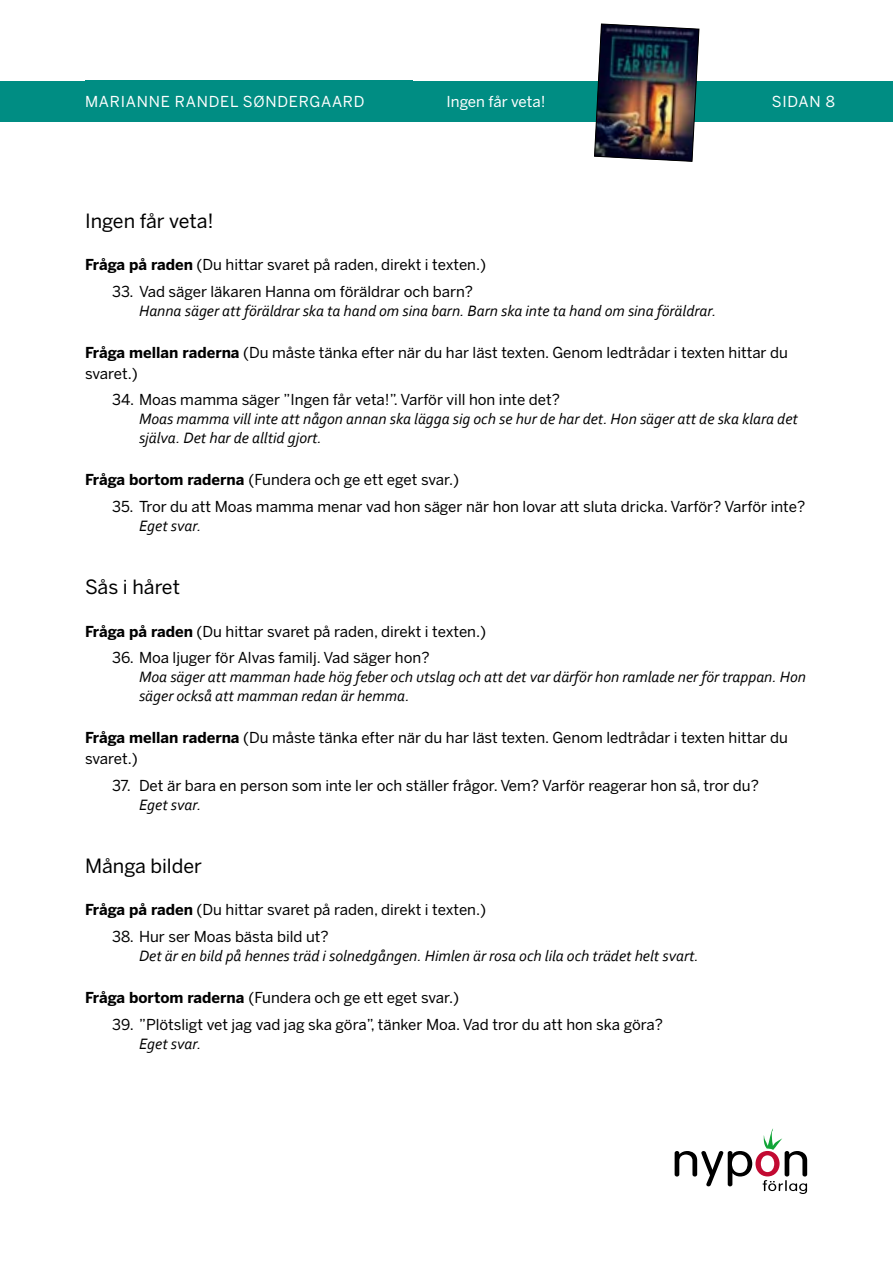
<style>
.page{position:relative;width:893px;height:1263px;background:#fff}
.page>*{position:absolute;margin:0;border:0;box-sizing:border-box;transform-origin:0 0}
.t1{font:19.5px "Benton Sans";color:#000}
.t2{font:italic 15.75px/18.9px "Corbel";color:#000}
.t3{font:15px/21px "Benton Sans";color:#000}
.t4{font:15px "Benton Sans";letter-spacing:.05em;color:#fff}
.t5{font:15px "Benton Sans";color:#fff}
.s1{font-weight:700}
</style>
<div class="page">
<div style="left:0;top:81px;width:893px;height:40px;background:#008d83"></div>
<div style="left:85px;top:80px;width:327px;height:41px;background:#008d83"></div>
<img style="left:594px;top:23px;width:105px;height:139px">
<svg style="left:675px;top:1128px;width:132px;height:66px"></svg>
<p class="t4" style="left:85px;top:92px;width:281px">MARIANNE RANDEL SØNDERGAARD</p>
<p class="t5" style="left:446px;top:92px;width:101px">Ingen får veta!</p>
<p class="t4" style="left:772px;top:92px;width:64px">SIDAN 8</p>
<h1 class="t1" style="left:85px;top:209px;width:130px">Ingen får veta!</h1>
<p class="t3" style="left:85px;top:254px;width:403px"><span class="s1">Fråga på raden</span> (Du hittar svaret på raden, direkt i texten.)</p>
<p class="t3" style="left:112px;top:281px;width:363px">33. Vad säger läkaren Hanna om föräldrar och barn?</p>
<p class="t2" style="left:139px;top:301px;width:579px">Hanna säger att föräldrar ska ta hand om sina barn. Barn ska inte ta hand om sina föräldrar.</p>
<p class="t3" style="left:85px;top:342px;width:704px"><span class="s1">Fråga mellan raderna</span> (Du måste tänka efter när du har läst texten. Genom ledtrådar i texten hittar du svaret.)</p>
<p class="t3" style="left:112px;top:389px;width:449px">34. Moas mamma säger ”Ingen får veta!”. Varför vill hon inte det?</p>
<p class="t2" style="left:139px;top:409px;width:660px">Moas mamma vill inte att någon annan ska lägga sig och se hur de har det. Hon säger att de ska klara det själva. Det har de alltid gjort.</p>
<p class="t3" style="left:85px;top:470px;width:376px"><span class="s1">Fråga bortom raderna</span> (Fundera och ge ett eget svar.)</p>
<p class="t3" style="left:112px;top:496px;width:695px">35. Tror du att Moas mamma menar vad hon säger när hon lovar att sluta dricka. Varför? Varför inte?</p>
<p class="t2" style="left:139px;top:516px;width:64px">Eget svar.</p>
<h1 class="t1" style="left:85px;top:576px;width:97px">Sås i håret</h1>
<p class="t3" style="left:85px;top:621px;width:403px"><span class="s1">Fråga på raden</span> (Du hittar svaret på raden, direkt i texten.)</p>
<p class="t3" style="left:112px;top:647px;width:319px">36. Moa ljuger för Alvas familj. Vad säger hon?</p>
<p class="t2" style="left:139px;top:667px;width:668px">Moa säger att mamman hade hög feber och utslag och att det var därför hon ramlade ner för trappan. Hon säger också att mamman redan är hemma.</p>
<p class="t3" style="left:85px;top:727px;width:704px"><span class="s1">Fråga mellan raderna</span> (Du måste tänka efter när du har läst texten. Genom ledtrådar i texten hittar du svaret.)</p>
<p class="t3" style="left:112px;top:775px;width:648px">37. Det är bara en person som inte ler och ställer frågor. Vem? Varför reagerar hon så, tror du?</p>
<p class="t2" style="left:139px;top:795px;width:64px">Eget svar.</p>
<h1 class="t1" style="left:85px;top:854px;width:119px">Många bilder</h1>
<p class="t3" style="left:85px;top:899px;width:403px"><span class="s1">Fråga på raden</span> (Du hittar svaret på raden, direkt i texten.)</p>
<p class="t3" style="left:112px;top:926px;width:218px">38. Hur ser Moas bästa bild ut?</p>
<p class="t2" style="left:139px;top:946px;width:561px">Det är en bild på hennes träd i solnedgången. Himlen är rosa och lila och trädet helt svart.</p>
<p class="t3" style="left:85px;top:987px;width:376px"><span class="s1">Fråga bortom raderna</span> (Fundera och ge ett eget svar.)</p>
<p class="t3" style="left:112px;top:1014px;width:552px">39. ”Plötsligt vet jag vad jag ska göra”, tänker Moa. Vad tror du att hon ska göra?</p>
<p class="t2" style="left:139px;top:1033px;width:64px">Eget svar.</p>
</div>
